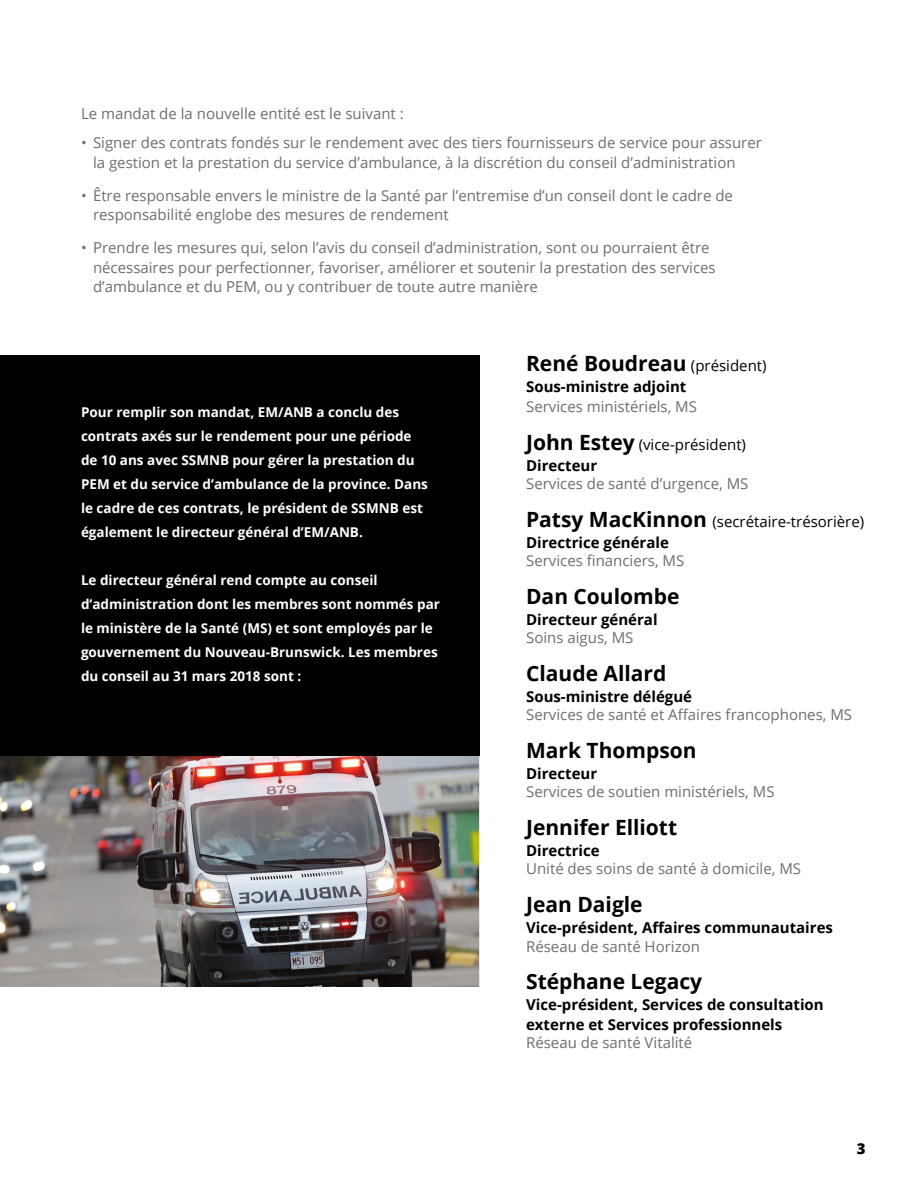
<style>
.page{position:relative;width:918px;height:1188px;background:#fff}
.page>*{position:absolute;margin:0;border:0;box-sizing:border-box;transform-origin:0 0}
.t1{font:700 21px "Open Sans";color:#000}
.t2{font:15px/19.5px "Open Sans";color:#6d6e71}
.t3{font:700 15px/19.5px "Open Sans";color:#000}
.t4{font:15px/21px "Open Sans";color:#000}
.t5{font:800 15px "Open Sans";color:#000}
.t6{font:700 13.5px/24px "Open Sans";color:#fff}
.s1{font-weight:400;font-size:15px}
.s2{font-weight:700;font-size:21px}
.s3{font-weight:700}
</style>
<div class="page">
<div style="left:0;top:355px;width:479px;height:415px;background:#000"></div>
<img style="left:1px;top:756px;width:478px;height:231px">
<p class="t2" style="left:81px;top:104px;width:324px">Le mandat de la nouvelle entité est le suivant :</p>
<p class="t2" style="left:93px;top:133px;width:670px;text-indent:-12px">• Signer des contrats fondés sur le rendement avec des tiers fournisseurs de service pour assurer la gestion et la prestation du service d’ambulance, à la discrétion du conseil d’administration</p>
<p class="t2" style="left:93px;top:185px;width:642px;text-indent:-12px">• Être responsable envers le ministre de la Santé par l’entremise d’un conseil dont le cadre de responsabilité englobe des mesures de rendement</p>
<p class="t2" style="left:93px;top:238px;width:624px;text-indent:-12px">• Prendre les mesures qui, selon l’avis du conseil d’administration, sont ou pourraient être nécessaires pour perfectionner, favoriser, améliorer et soutenir la prestation des services d’ambulance et du PEM, ou y contribuer de toute autre manière</p>
<p class="t6" style="left:81px;top:400px;width:348px">Pour remplir son mandat, EM/ANB a conclu des contrats axés sur le rendement pour une période de 10 ans avec SSMNB pour gérer la prestation du PEM et du service d’ambulance de la province. Dans le cadre de ces contrats, le président de SSMNB est également le directeur général d’EM/ANB.</p>
<p class="t6" style="left:81px;top:568px;width:360px">Le directeur général rend compte au conseil d’administration dont les membres sont nommés par le ministère de la Santé (MS) et sont employés par le gouvernement du Nouveau-Brunswick. Les membres du conseil au 31 mars 2018 sont :</p>
<h1 class="t1" style="left:526px;top:349px;width:242px">René Boudreau <span class="s1">(président)</span></h1>
<p class="t3" style="left:526px;top:377px;width:162px">Sous-ministre adjoint</p>
<p class="t2" style="left:526px;top:396px;width:172px">Services ministériels, MS</p>
<p class="t4" style="left:526px;top:433px;width:221px"><span class="s2">John Estey</span> (vice-président)<br><span class="s3">Directeur</span></p>
<p class="t2" style="left:526px;top:473px;width:224px">Services de santé d’urgence, MS</p>
<p class="t4" style="left:526px;top:510px;width:340px"><span class="s2">Patsy MacKinnon</span> (secrétaire-trésorière)<br><span class="s3">Directrice générale</span></p>
<p class="t2" style="left:526px;top:551px;width:160px">Services financiers, MS</p>
<h1 class="t1" style="left:526px;top:581px;width:155px">Dan Coulombe</h1>
<p class="t3" style="left:526px;top:609px;width:133px">Directeur général</p>
<p class="t2" style="left:526px;top:628px;width:109px">Soins aigus, MS</p>
<h1 class="t1" style="left:526px;top:659px;width:142px">Claude Allard</h1>
<p class="t3" style="left:526px;top:686px;width:167px">Sous-ministre délégué</p>
<p class="t2" style="left:526px;top:705px;width:328px">Services de santé et Affaires francophones, MS</p>
<h1 class="t1" style="left:526px;top:736px;width:172px">Mark Thompson</h1>
<p class="t3" style="left:526px;top:764px;width:73px">Directeur</p>
<p class="t2" style="left:526px;top:782px;width:250px">Services de soutien ministériels, MS</p>
<h1 class="t1" style="left:526px;top:813px;width:153px">Jennifer Elliott</h1>
<p class="t3" style="left:526px;top:841px;width:75px">Directrice</p>
<p class="t2" style="left:526px;top:859px;width:277px">Unité des soins de santé à domicile, MS</p>
<h1 class="t1" style="left:526px;top:890px;width:118px">Jean Daigle</h1>
<p class="t3" style="left:526px;top:918px;width:308px">Vice-président, Affaires communautaires</p>
<p class="t2" style="left:526px;top:936px;width:175px">Réseau de santé Horizon</p>
<h1 class="t1" style="left:526px;top:967px;width:178px">Stéphane Legacy</h1>
<p class="t3" style="left:526px;top:995px;width:299px">Vice-président, Services de consultation externe et Services professionnels</p>
<p class="t2" style="left:526px;top:1033px;width:168px">Réseau de santé Vitalité</p>
<p class="t5" style="left:857px;top:1137px;width:10px">3</p>
</div>
